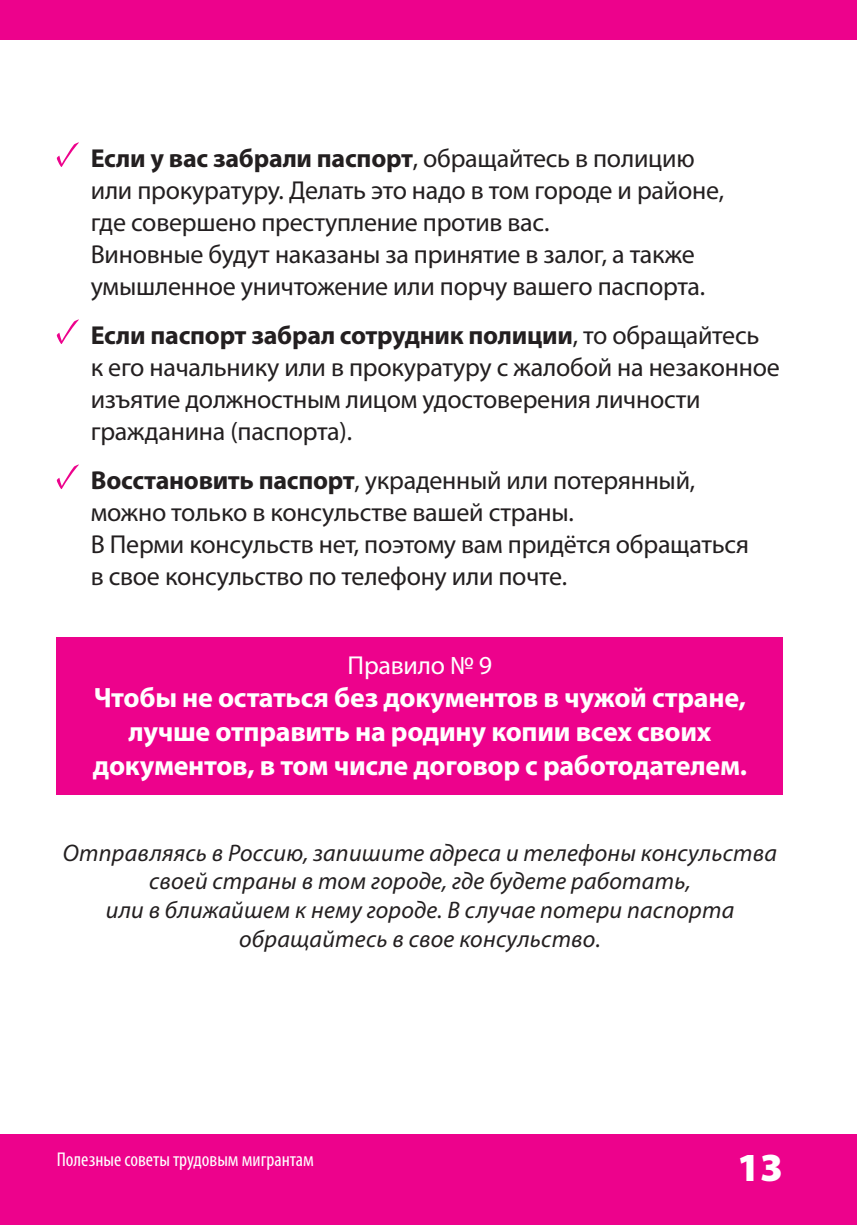
<style>
.page{position:relative;width:857px;height:1225px;background:#fff}
.page>*{position:absolute;margin:0;border:0;box-sizing:border-box;transform-origin:0 0}
.t1{font:900 40px "Myriad Pro";color:#fff}
.t2{font:700 28px/33.6px "Myriad Pro";letter-spacing:-.01em;color:#fff;text-align:center}
.t3{font:26px/32px "Myriad Pro";letter-spacing:-.01em;color:#231f20}
.t4{font:26px "Myriad Pro";letter-spacing:-.01em;color:#fff}
.t5{font:italic 24px/28.8px "Myriad Pro";letter-spacing:.01em;color:#231f20;text-align:center}
.t6{font:condensed 20px "Myriad Pro";color:#fff}
.s1{font-weight:700}
</style>
<div class="page">
<div style="left:0;top:1134px;width:856px;height:91px;background:#ed028c"></div>
<div style="left:0;top:0;width:856px;height:40px;background:#ed028c"></div>
<div style="left:57px;top:637px;width:725px;height:157px;background:#ed028c"></div>
<svg style="left:57px;top:142px;width:22px;height:25px"></svg>
<svg style="left:57px;top:319px;width:22px;height:25px"></svg>
<svg style="left:57px;top:464px;width:22px;height:25px"></svg>
<p class="t3" style="left:91px;top:142px;width:634px"><span class="s1">Если у вас забрали паспорт</span>, обращайтесь в полицию или прокуратуру. Делать это надо в том городе и районе, где совершено преступление против вас.<br>Виновные будут наказаны за принятие в залог, а также умышленное уничтожение или порчу вашего паспорта.</p>
<p class="t3" style="left:91px;top:319px;width:690px"><span class="s1">Если паспорт забрал сотрудник полиции</span>, то обращайтесь<br>к его начальнику или в прокуратуру с жалобой на незаконное изъятие должностным лицом удостоверения личности гражданина (паспорта).</p>
<p class="t3" style="left:91px;top:464px;width:659px"><span class="s1">Восстановить паспорт</span>, украденный или потерянный, можно только в консульстве вашей страны.<br>В Перми консульств нет, поэтому вам придётся обращаться в свое консульство по телефону или почте.</p>
<p class="t4" style="left:347px;top:649px;width:146px">Правило № 9</p>
<p class="t2" style="left:93px;top:680px;width:655px">Чтобы не остаться без документов в чужой стране, лучше отправить на родину копии всех своих документов, в том числе договор с работодателем.</p>
<p class="t5" style="left:63px;top:838px;width:715px">Отправляясь в Россию, запишите адреса и телефоны консульства своей страны в том городе, где будете работать,<br>или в ближайшем к нему городе. В случае потери паспорта обращайтесь в свое консульство.</p>
<p class="t6" style="left:57px;top:1147px;width:258px">Полезные советы трудовым мигрантам</p>
<h1 class="t1" style="left:737px;top:1145px;width:47px">13</h1>
</div>
